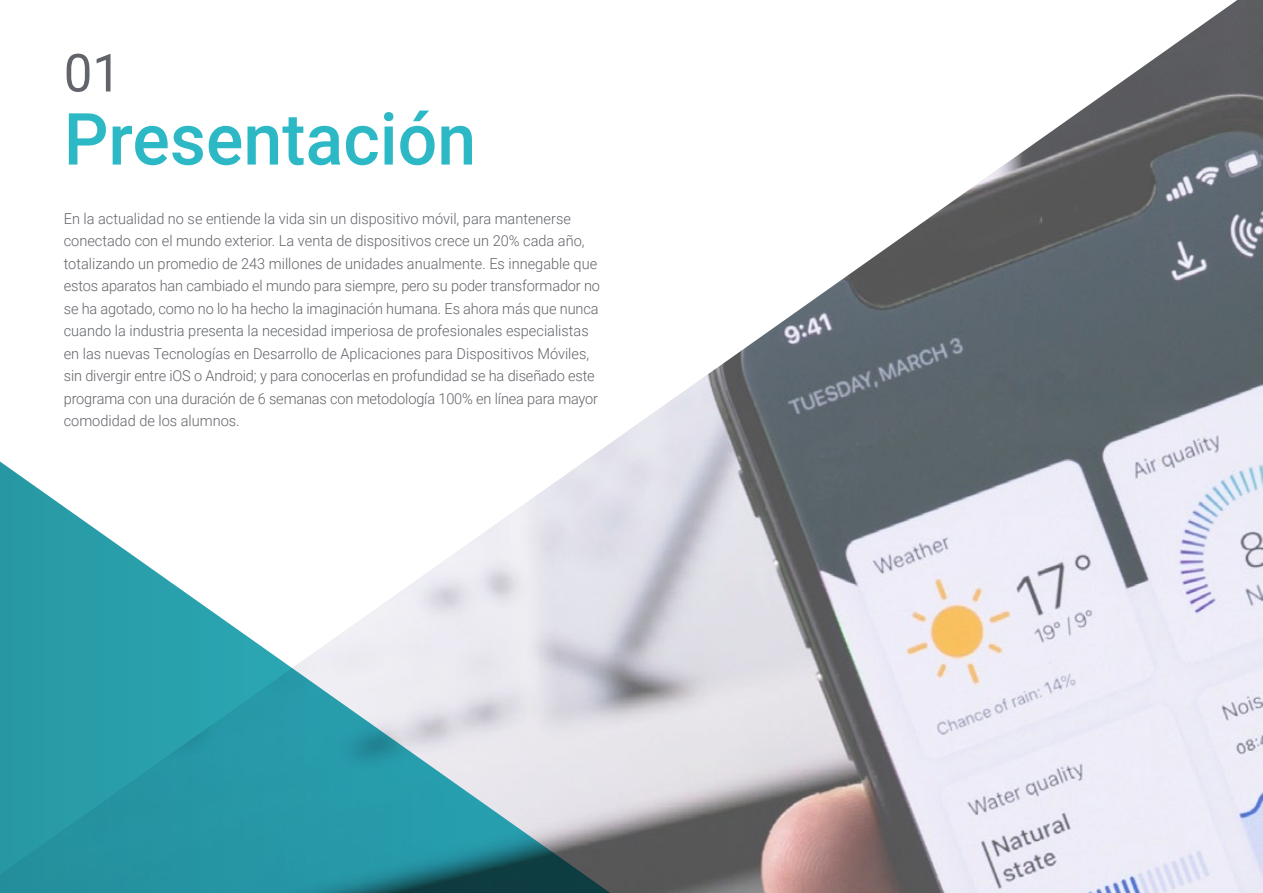
<style>
.page{position:relative;width:1263px;height:893px;background:#fff}
.page>*{position:absolute;margin:0;border:0;box-sizing:border-box;transform-origin:0 0}
.t1{font:500 72px "Roboto";color:#2db8c5}
.t2{font:52.5px "Roboto";color:#61646a}
.t3{font:300 15px/22.5px "Roboto";color:#61646a}
</style>
<div class="page">
<img style="left:607px;top:0;width:656px;height:893px">
<svg style="left:0;top:446px;width:640px;height:447px"></svg>
<h2 class="t2" style="left:64px;top:36px;width:59px">01</h2>
<h1 class="t1" style="left:64px;top:89px;width:414px">Presentación</h1>
<p class="t3" style="left:64px;top:207px;width:538px">En la actualidad no se entiende la vida sin un dispositivo móvil, para mantenerse conectado con el mundo exterior. La venta de dispositivos crece un 20% cada año, totalizando un promedio de 243 millones de unidades anualmente. Es innegable que estos aparatos han cambiado el mundo para siempre, pero su poder transformador no se ha agotado, como no lo ha hecho la imaginación humana. Es ahora más que nunca cuando la industria presenta la necesidad imperiosa de profesionales especialistas en las nuevas Tecnologías en Desarrollo de Aplicaciones para Dispositivos Móviles, sin divergir entre iOS o Android; y para conocerlas en profundidad se ha diseñado este programa con una duración de 6 semanas con metodología 100% en línea para mayor comodidad de los alumnos.</p>
</div>
